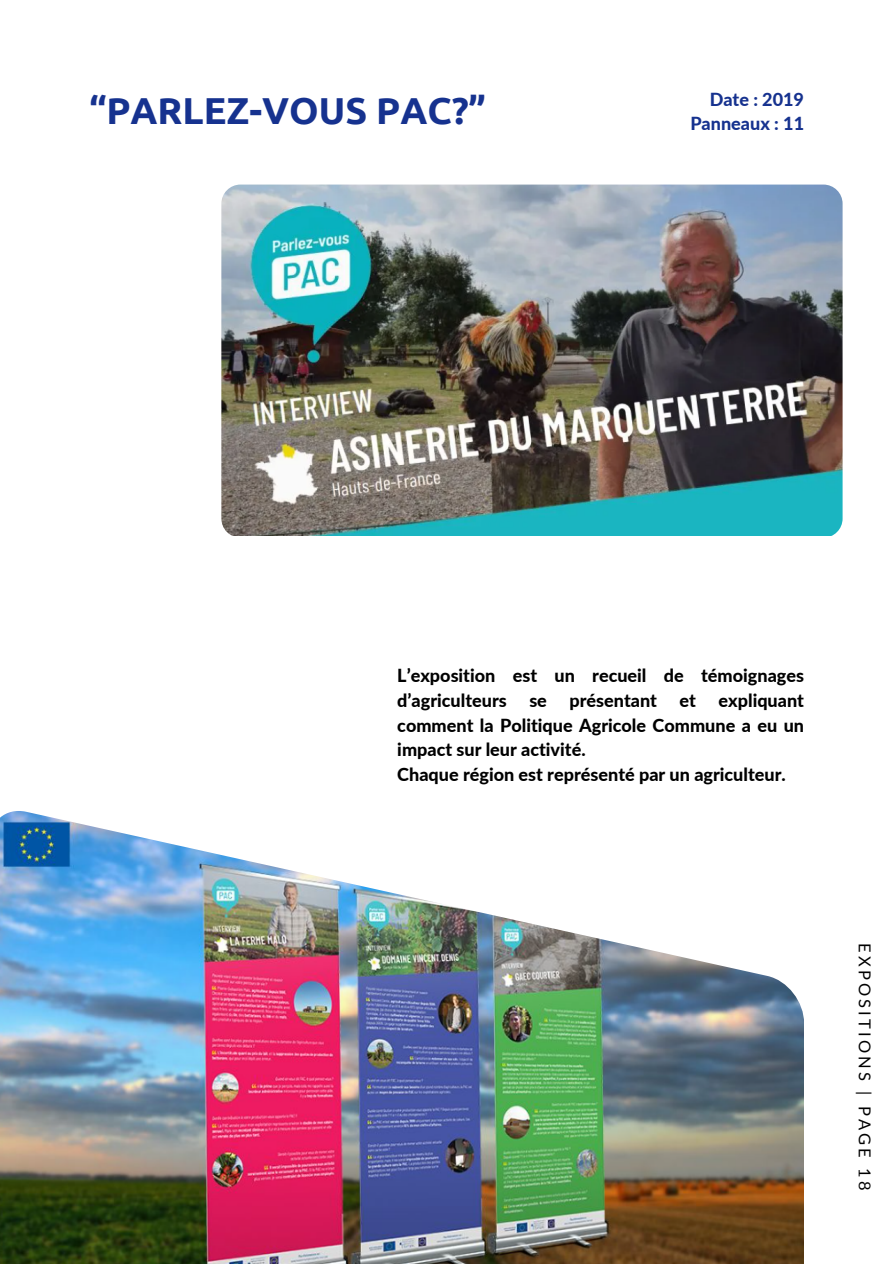
<style>
.page{position:relative;width:893px;height:1264px;background:#fff}
.page>*{position:absolute;margin:0;border:0;box-sizing:border-box;transform-origin:0 0}
.t1{font:700 37.5px "Ubuntu";color:#16328f}
.t2{font:800 18px/24.8px "Lato";color:#000}
.t3{font:800 18px/24.8px "Lato";color:#16328f;text-align:right}
.t4{font:16.5px "Lato";letter-spacing:.19em;color:#000}
</style>
<div class="page">
<img style="left:221px;top:184px;width:621px;height:351px">
<img style="left:0;top:811px;width:803px;height:452px">
<h1 class="t1" style="left:89px;top:89px;width:398px">“PARLEZ-VOUS PAC?”</h1>
<p class="t3" style="left:690px;top:86px;width:115px">Date : 2019<br>Panneaux : 11</p>
<p class="t2" style="left:397px;top:662px;width:408px">L’exposition est un recueil de témoignages d’agriculteurs</p>
<p class="t2" style="left:397px;top:687px;width:408px;text-indent:321px">expliquant comment la Politique Agricole Commune a eu un impact sur leur activité.<br>Chaque région est représenté par un agriculteur.</p>
<p class="t2" style="left:529px;top:687px;width:19px">se</p>
<p class="t2" style="left:569px;top:687px;width:89px">présentant</p>
<p class="t2" style="left:679px;top:687px;width:18px">et</p>
<p class="t4" style="left:875px;top:943px;width:249px;rotate:90deg">EXPOSITIONS | PAGE 18</p>
</div>
